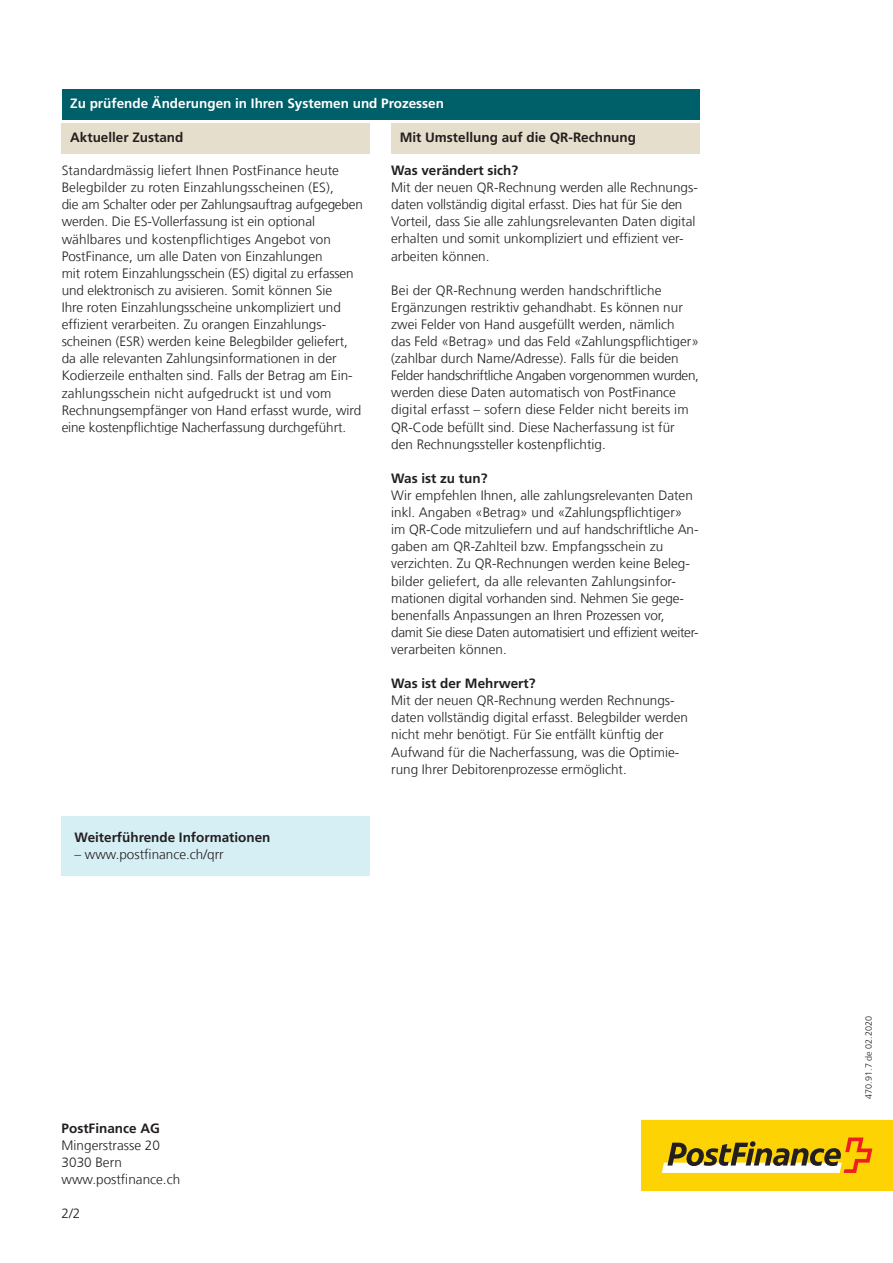
<style>
.page{position:relative;width:893px;height:1263px;background:#fff}
.page>*{position:absolute;margin:0;border:0;box-sizing:border-box;transform-origin:0 0}
.t1{font:300 13.5px/17.1px "Frutiger LT Com";color:#231f20}
.t2{font:700 13.5px "Frutiger LT Com";color:#231f20}
.t3{font:700 13.5px "Frutiger LT Com";color:#fff}
.t4{font:300 9px "Frutiger LT Com";color:#231f20}
</style>
<div class="page">
<svg style="left:641px;top:1120px;width:252px;height:71px;background:#e7c11c"></svg>
<div style="left:62px;top:816px;width:308px;height:60px;background:#d6eff5"></div>
<div style="left:62px;top:89px;width:637px;height:31px;background:#00606a"></div>
<div style="left:62px;top:124px;width:308px;height:30px;background:#e6decc"></div>
<div style="left:391px;top:124px;width:308px;height:30px;background:#e6decc"></div>
<p class="t3" style="left:70px;top:95px;width:375px">Zu prüfende Änderungen in Ihren Systemen und Prozessen</p>
<h3 class="t2" style="left:70px;top:130px;width:115px">Aktueller Zustand</h3>
<p class="t1" style="left:62px;top:162px;width:303px">Standardmässig liefert Ihnen PostFinance heute Belegbilder zu roten Einzahlungsscheinen (ES),<br>die am Schalter oder per Zahlungsauftrag aufgegeben werden. Die ES-Vollerfassung ist ein optional wählbares und kostenpflichtiges Angebot von PostFinance, um alle Daten von Einzahlungen<br>mit rotem Einzahlungsschein (ES) digital zu erfassen und elektronisch zu avisieren. Somit können Sie<br>Ihre roten Einzahlungsscheine unkompliziert und effizient verarbeiten. Zu orangen Einzahlungs scheinen (ESR) werden keine Belegbilder geliefert, da alle relevanten Zahlungsinformationen in der Kodierzeile enthalten sind. Falls der Betrag am Ein zahlungsschein nicht aufgedruckt ist und vom Rechnungsempfänger von Hand erfasst wurde, wird eine kostenpflichtige Nacherfassung durchgeführt.</p>
<h2 class="t2" style="left:74px;top:829px;width:198px">Weiterführende Informationen</h2>
<p class="t1" style="left:74px;top:846px;width:151px">– www.postfinance.ch/qrr</p>
<h3 class="t2" style="left:400px;top:130px;width:238px">Mit Umstellung auf die QR-Rechnung</h3>
<h4 class="t2" style="left:391px;top:162px;width:129px">Was verändert sich?</h4>
<p class="t1" style="left:391px;top:196px;width:306px">daten vollständig digital erfasst. Dies hat für Sie den<br>Vorteil, dass Sie alle zahlungsrelevanten Daten digital</p>
<p class="t1" style="left:391px;top:247px;width:100px">arbeiten können.</p>
<p class="t1" style="left:391px;top:282px;width:309px">Bei der QR-Rechnung werden handschriftliche Ergänzungen restriktiv gehandhabt. Es können nur zwei Felder von Hand ausgefüllt werden, nämlich<br>das Feld «Betrag» und das Feld «Zahlungspflichtiger» (zahlbar durch Name/Adresse). Falls für die beiden Felder handschriftliche Angaben vorgenommen wurden, werden diese Daten automatisch von PostFinance digital erfasst – sofern diese Felder nicht bereits im QR-Code befüllt sind. Diese Nacherfassung ist für den Rechnungssteller kostenpflichtig.</p>
<h4 class="t2" style="left:391px;top:470px;width:98px">Was ist zu tun?</h4>
<p class="t1" style="left:391px;top:487px;width:303px">Wir empfehlen Ihnen, alle zahlungsrelevanten Daten inkl. Angaben «Betrag» und «Zahlungspflichtiger»</p>
<p class="t1" style="left:391px;top:538px;width:274px">gaben am QR-Zahlteil bzw. Empfangsschein zu</p>
<p class="t1" style="left:391px;top:179px;width:308px">Mit der neuen QR-Rechnung werden alle Rechnungs-</p>
<p class="t1" style="left:391px;top:230px;width:294px">erhalten und somit unkompliziert und effizient ver-</p>
<p class="t1" style="left:391px;top:521px;width:309px">im QR-Code mitzuliefern und auf handschriftliche An-</p>
<p class="t1" style="left:391px;top:555px;width:300px">verzichten. Zu QR-Rechnungen werden keine Beleg&shy;bilder geliefert, da alle relevanten Zahlungsinfor&shy;mationen digital vorhanden sind. Nehmen Sie gege-</p>
<p class="t1" style="left:391px;top:607px;width:305px">benenfalls Anpassungen an Ihren Prozessen vor, damit Sie diese Daten automatisiert und effizient weiter verarbeiten können.</p>
<h4 class="t2" style="left:391px;top:675px;width:146px">Was ist der Mehrwert?</h4>
<p class="t1" style="left:391px;top:692px;width:298px">Mit der neuen QR-Rechnung werden Rechnungs daten vollständig digital erfasst. Belegbilder werden nicht mehr benötigt. Für Sie entfällt künftig der Aufwand für die Nacherfassung, was die Optimie rung Ihrer Debitorenprozesse ermöglicht.</p>
<p class="t2" style="left:62px;top:1120px;width:100px">PostFinance AG</p>
<p class="t1" style="left:62px;top:1137px;width:100px">Mingerstrasse 20</p>
<p class="t1" style="left:62px;top:1154px;width:62px">3030 Bern</p>
<p class="t1" style="left:62px;top:1171px;width:120px">www.postfinance.ch</p>
<p class="t1" style="left:62px;top:1205px;width:20px">2/2</p>
<p class="t4" style="left:863px;top:1098px;width:84px;rotate:-90deg">470.91.7 de 02.2020</p>
</div>
